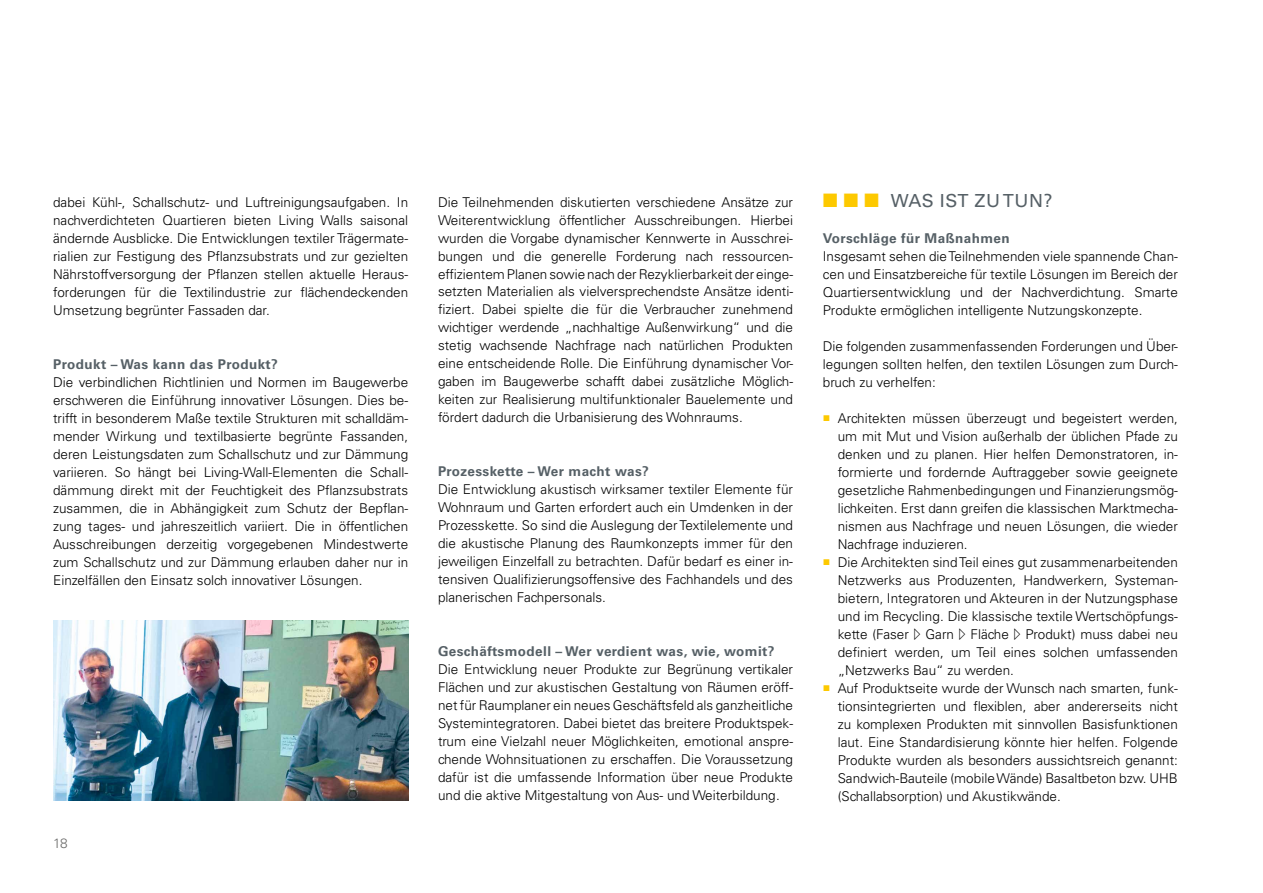
<style>
.page{position:relative;width:1263px;height:893px;background:#fff}
.page>*{position:absolute;margin:0;border:0;box-sizing:border-box;transform-origin:0 0}
.t1{font:18px "Univers LT Std";letter-spacing:.02em;color:#566066}
.t2{font:300 13.5px/18px "Univers LT Std";color:#000;text-align:justify}
.t3{font:700 13.5px "Univers LT Std";letter-spacing:.03em;color:#566066}
.t4{font:300 13.5px "Univers LT Std";color:#686867}
</style>
<div class="page">
<img style="left:53px;top:621px;width:355px;height:180px">
<p class="t2" style="left:53px;top:193px;width:357px">dabei Kühl-, Schallschutz- und Luftreinigungsaufgaben. In nachverdichteten Quartieren bieten Living Walls saisonal ändernde Ausblicke. Die Entwicklungen textiler Trägermate&shy;rialien zur Festigung des Pflanzsubstrats und zur gezielten Nährstoffversorgung der Pflanzen stellen aktuelle Heraus&shy;forderungen für die Textilindustrie zur flächendeckenden Umsetzung begrünter Fassaden dar.</p>
<p class="t3" style="left:53px;top:356px;width:226px">Produkt – Was kann das Produkt?</p>
<p class="t2" style="left:53px;top:373px;width:357px">Die verbindlichen Richtlinien und Normen im Baugewerbe erschweren die Einführung innovativer Lösungen. Dies be&shy;trifft in besonderem Maße textile Strukturen mit schalldäm&shy;mender Wirkung und textilbasierte begrünte Fassanden, deren Leistungsdaten zum Schallschutz und zur Dämmung variieren. So hängt bei Living-Wall-Elementen die Schall&shy;dämmung direkt mit der Feuchtigkeit des Pflanzsubstrats zusammen, die in Abhängigkeit zum Schutz der Bepflan&shy;zung tages- und jahreszeitlich variiert. Die in öffentlichen Ausschreibungen derzeitig vorgegebenen Mindestwerte zum Schallschutz und zur Dämmung erlauben daher nur in Einzelfällen den Einsatz solch innovativer Lösungen.</p>
<p class="t4" style="left:53px;top:835px;width:16px">18</p>
<p class="t2" style="left:438px;top:193px;width:357px;text-align:left">Die Teilnehmenden diskutierten verschiedene Ansätze zur Weiterentwicklung öffentlicher Ausschreibungen. Hierbei wurden die Vorgabe dynamischer Kennwerte in Ausschrei&shy;bungen und die generelle Forderung nach ressourcen&shy;effizientem Planen sowie nach der Rezyklierbarkeit der einge&shy;setzten Materialien als vielversprechendste Ansätze identi-- fiziert. Dabei spielte die für die Verbraucher zunehmend wichtiger werdende „nachhaltige Außenwirkung“ und die stetig wachsende Nachfrage nach natürlichen Produkten eine entscheidende Rolle. Die Einführung dynamischer Vor&shy;gaben im Baugewerbe schafft dabei zusätzliche Möglich&shy;keiten zur Realisierung multifunktionaler Bauelemente und fördert dadurch die Urbanisierung des Wohnraums.</p>
<p class="t3" style="left:438px;top:464px;width:212px">Prozesskette – Wer macht was?</p>
<p class="t2" style="left:438px;top:481px;width:357px">Die Entwicklung akustisch wirksamer textiler Elemente für Wohnraum und Garten erfordert auch ein Umdenken in der Prozesskette. So sind die Auslegung der Textilelemente und die akustische Planung des Raumkonzepts immer für den jeweiligen Einzelfall zu betrachten. Dafür bedarf es einer in&shy;tensiven Qualifizierungsoffensive des Fachhandels und des planerischen Fachpersonals.</p>
<p class="t3" style="left:438px;top:644px;width:338px">Geschäftsmodell – Wer verdient was, wie, womit?</p>
<p class="t2" style="left:438px;top:661px;width:357px">Die Entwicklung neuer Produkte zur Begrünung vertikaler Flächen und zur akustischen Gestaltung von Räumen eröff&shy;net für Raumplaner ein neues Geschäftsfeld als ganzheitliche Systemintegratoren. Dabei bietet das breitere Produktspek&shy;trum eine Vielzahl neuer Möglichkeiten, emotional anspre&shy;chende Wohnsituationen zu erschaffen. Die Voraussetzung dafür ist die umfassende Information über neue Produkte und die aktive Mitgestaltung von Aus- und Weiterbildung.</p>
<h1 class="t1" style="left:891px;top:190px;width:163px">WAS I ST ZU TUN?</h1>
<p class="t3" style="left:823px;top:230px;width:188px">Vorschläge für Maßnahmen</p>
<p class="t2" style="left:823px;top:247px;width:357px">Insgesamt sehen die Teilnehmenden viele spannende Chan&shy;cen und Einsatzbereiche für textile Lösungen im Bereich der Quartiersentwicklung und der Nachverdichtung. Smarte Produkte ermöglichen intelligente Nutzungskonzepte.</p>
<p class="t2" style="left:823px;top:337px;width:357px">Die folgenden zusammenfassenden Forderungen und Über&shy;legungen sollten helfen, den textilen Lösungen zum Durch&shy;bruch zu verhelfen:</p>
<p class="t2" style="left:838px;top:409px;width:342px;text-align:left">Architekten müssen überzeugt und begeistert werden, um mit Mut und Vision außerhalb der üblichen Pfade zu denken und zu planen. Hier helfen Demonstratoren, in&shy;formierte und fordernde Auftraggeber sowie geeignete gesetzliche Rahmenbedingungen und Finanzierungsmög&shy;lichkeiten. Erst dann greifen die klassischen Marktmecha&shy;nismen aus Nachfrage und neuen Lösungen, die wieder Nachfrage induzieren.<br>Die Architekten sind Teil eines gut zusammenarbeitenden Netzwerks aus Produzenten, Handwerkern, Systeman&shy;bietern, Integratoren und Akteuren in der Nutzungsphase und im Recycling. Die klassische textile Wertschöpfungs&shy;kette (Faser Garn Fläche Produkt) muss dabei neu definiert werden, um Teil eines solchen umfassenden „Netzwerks Bau“ zu werden.<br>Auf Produktseite wurde der Wunsch nach smarten, funk&shy;tionsintegrierten und flexiblen, aber andererseits nicht zu komplexen Produkten mit sinnvollen Basisfunktionen laut. Eine Standardisierung könnte hier helfen. Folgende Produkte wurden als besonders aussichtsreich genannt:<br>Sandwich-Bauteile (mobile Wände) Basaltbeton bzw. UHB (Schallabsorption) und Akustikwände.</p>
</div>
